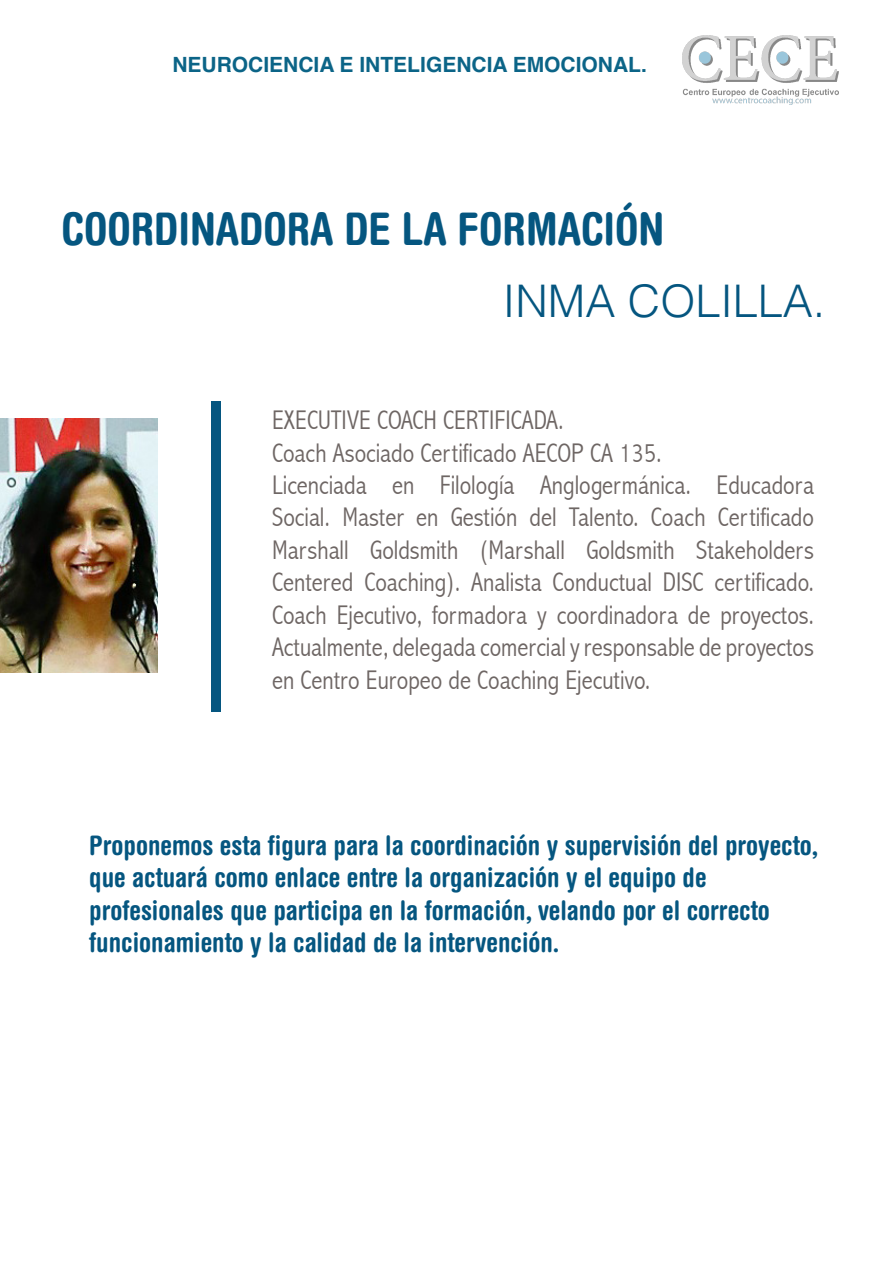
<style>
.page{position:relative;width:893px;height:1263px;background:#fff}
.page>*{position:absolute;margin:0;border:0;box-sizing:border-box;transform-origin:0 0}
.t1{font:700 condensed 45px "Helvetica Rounded LT Std";color:#055680}
.t2{font:300 45px "Helvetica";color:#055680}
.t3{font:300 condensed 27px/32.4px "Abadi";color:#6e6664;text-align:justify}
.t4{font:700 condensed 27px/32.4px "Helvetica Rounded LT Std";color:#055680}
.t5{font:700 21px "Helvetica";color:#0b6487}
</style>
<div class="page">
<img style="left:683px;top:36px;width:155px;height:68px">
<div style="left:211px;top:401px;width:10px;height:310px;background:#055680"></div>
<img style="left:0;top:419px;width:157px;height:254px">
<p class="t5" style="left:172px;top:48px;width:476px">NEUROCIENCIA E INTELIGENCIA EMOCIONAL.</p>
<p class="t1" style="left:62px;top:201px;width:604px">COORDINADORA DE LA FORMACIÓN</p>
<p class="t2" style="left:503px;top:262px;width:324px">INMA COLILLA.</p>
<p class="t3" style="left:272px;top:404px;width:293px">EXECUTIVE COACH CERTIFICADA.</p>
<p class="t3" style="left:272px;top:436px;width:391px">Coach Asociado Certificado AECOP CA 135.</p>
<p class="t3" style="left:272px;top:469px;width:543px">Licenciada en Filología Anglogermánica. Educadora Social. Master en Gestión del Talento. Coach Certificado Marshall Goldsmith (Marshall Goldsmith Stakeholders Centered Coaching). Analista Conductual DISC certificado.<br>Coach Ejecutivo, formadora y coordinadora de proyectos.<br>Actualmente, delegada comercial y responsable de proyectos en Centro Europeo de Coaching Ejecutivo.</p>
<p class="t4" style="left:89px;top:828px;width:730px">Proponemos esta figura para la coordinación y supervisión del proyecto, que actuará como enlace entre la organización y el equipo de</p>
<p class="t4" style="left:89px;top:893px;width:682px">profesionales que participa en la formación, velando por el correcto</p>
<p class="t4" style="left:89px;top:925px;width:472px">funcionamiento y la calidad de la intervención.</p>
</div>
